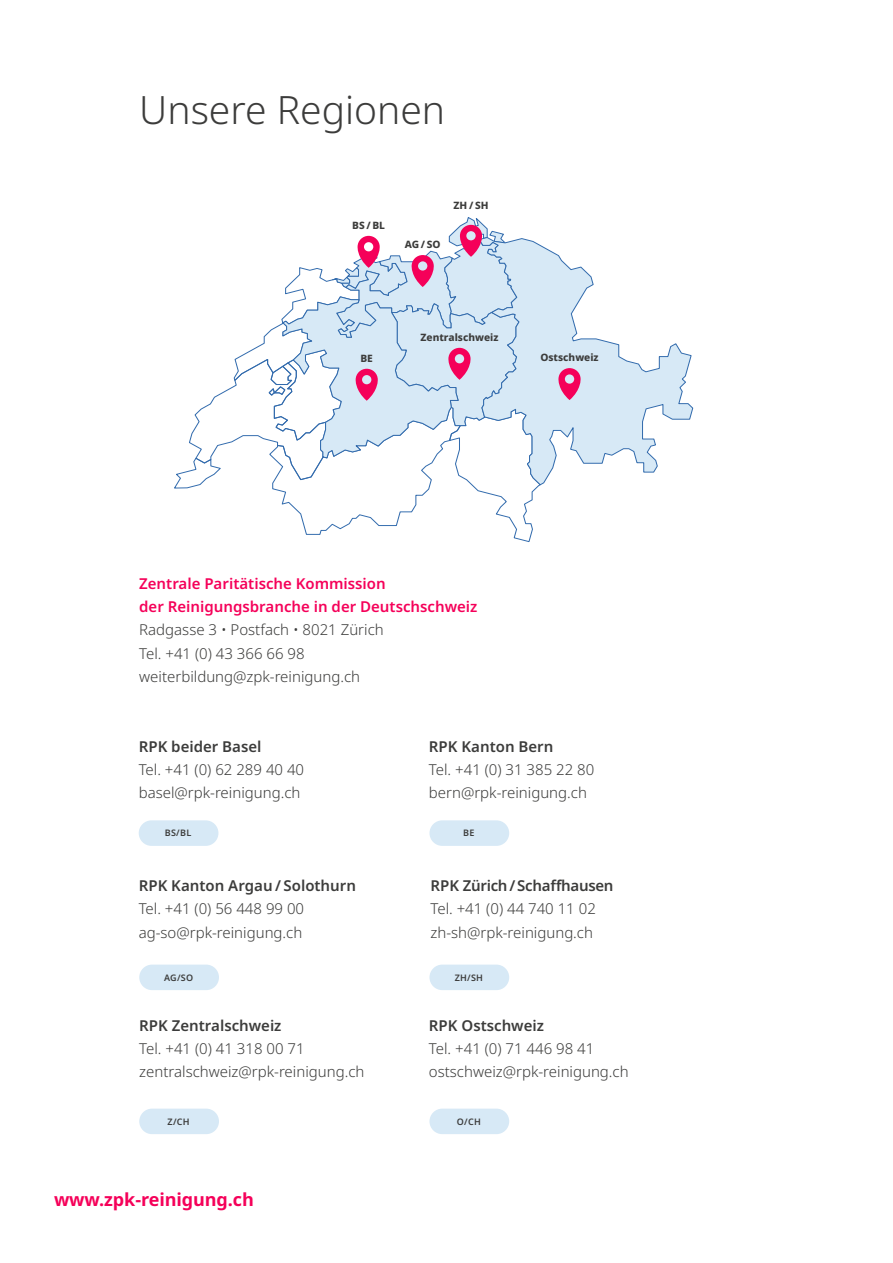
<style>
.page{position:relative;width:893px;height:1263px;background:#fff}
.page>*{position:absolute;margin:0;border:0;box-sizing:border-box;transform-origin:0 0}
.Titel_Light_26_pt{font:300 39px "Noto Sans";color:#3c3c3b}
.TITEL_2nd_Bold_14pt{font:700 18px "Noto Sans";letter-spacing:-.005em;color:#f50059}
.Karte_-_Grau_-_Regul{font:300 15px "Noto Sans";color:#3c3c3b}
.Karte_-_Grau_-_SemiB{font:600 15px "Noto Sans";color:#3c3c3b}
.Karte_-_Pink_-_10_pt{font:600 15px/23.2px "Noto Sans";color:#f50059}
.Karte_-_Grau_-_SemiB-2{font:600 15px "Noto Sans";letter-spacing:-.02em;color:#3c3c3b}
.t1{font:800 10.2px "Noto Sans";color:#3c3c3b}
.Agenda_-_Tabulatoren{font:600 9px "Noto Sans";letter-spacing:.03em;color:#3c3c3b}
</style>
<div class="page">
<div style="left:429px;top:820px;width:80px;height:26px;background:#d7e9f6;border-radius:13px"></div>
<div style="left:139px;top:964px;width:80px;height:26px;background:#d7e9f6;border-radius:13px"></div>
<div style="left:139px;top:820px;width:79px;height:26px;background:#d7e9f6;border-radius:13px"></div>
<div style="left:139px;top:1108px;width:80px;height:26px;background:#d7e9f6;border-radius:13px"></div>
<div style="left:429px;top:964px;width:80px;height:26px;background:#d7e9f6;border-radius:13px"></div>
<div style="left:429px;top:1108px;width:80px;height:26px;background:#d7e9f6;border-radius:13px"></div>
<svg style="left:541px;top:245px;width:152px;height:240px"></svg>
<svg style="left:174px;top:217px;width:367px;height:325px"></svg>
<svg style="left:558px;top:368px;width:23px;height:32px"></svg>
<p class="Titel_Light_26_pt" style="left:139px;top:87px;width:307px">Unsere Regionen</p>
<p class="t1" style="left:352px;top:219px;width:34px">BS / BL</p>
<p class="t1" style="left:405px;top:239px;width:37px">AG / SO</p>
<p class="t1" style="left:453px;top:199px;width:36px">ZH / SH</p>
<p class="t1" style="left:360px;top:352px;width:14px">BE</p>
<p class="t1" style="left:421px;top:331px;width:79px">Zentralschweiz</p>
<p class="t1" style="left:540px;top:352px;width:60px">Ostschweiz</p>
<p class="Karte_-_Pink_-_10_pt" style="left:139px;top:572px;width:340px">Zentrale Paritätische Kommission<br>der Reinigungsbranche in der Deutschschweiz</p>
<p class="Karte_-_Grau_-_Regul" style="left:139px;top:621px;width:246px">Radgasse 3 • Postfach • 8021 Zürich</p>
<p class="Karte_-_Grau_-_Regul" style="left:139px;top:645px;width:167px">Tel. +41 (0) 43 366 66 98</p>
<p class="Karte_-_Grau_-_Regul" style="left:139px;top:668px;width:222px">weiterbildung@zpk-reinigung.ch</p>
<p class="Karte_-_Grau_-_SemiB" style="left:139px;top:738px;width:124px">RPK beider Basel</p>
<p class="Karte_-_Grau_-_Regul" style="left:139px;top:761px;width:167px">Tel. +41 (0) 62 289 40 40</p>
<p class="Karte_-_Grau_-_Regul" style="left:139px;top:784px;width:163px">basel@rpk-reinigung.ch</p>
<p class="Karte_-_Grau_-_SemiB" style="left:429px;top:738px;width:126px">RPK Kanton Bern</p>
<p class="Karte_-_Grau_-_Regul" style="left:429px;top:761px;width:167px">Tel. +41 (0) 31 385 22 80</p>
<p class="Karte_-_Grau_-_Regul" style="left:429px;top:784px;width:159px">bern@rpk-reinigung.ch</p>
<p class="Agenda_-_Tabulatoren" style="left:165px;top:828px;width:28px">BS/BL</p>
<p class="Agenda_-_Tabulatoren" style="left:463px;top:828px;width:13px">BE</p>
<p class="Karte_-_Grau_-_SemiB" style="left:139px;top:877px;width:219px">RPK Kanton Argau / Solothurn</p>
<p class="Karte_-_Grau_-_Regul" style="left:139px;top:900px;width:167px">Tel. +41 (0) 56 448 99 00</p>
<p class="Karte_-_Grau_-_Regul" style="left:139px;top:924px;width:165px">ag-so@rpk-reinigung.ch</p>
<p class="Karte_-_Grau_-_SemiB-2" style="left:430px;top:877px;width:184px">RPK Zürich / Schaffhausen</p>
<p class="Karte_-_Grau_-_Regul" style="left:430px;top:900px;width:167px">Tel. +41 (0) 44 740 11 02</p>
<p class="Karte_-_Grau_-_Regul" style="left:430px;top:924px;width:164px">zh-sh@rpk-reinigung.ch</p>
<p class="Agenda_-_Tabulatoren" style="left:164px;top:972px;width:31px">AG/SO</p>
<p class="Agenda_-_Tabulatoren" style="left:455px;top:972px;width:30px">ZH/SH</p>
<p class="Karte_-_Grau_-_SemiB" style="left:139px;top:1017px;width:144px">RPK Zentralschweiz</p>
<p class="Karte_-_Grau_-_Regul" style="left:139px;top:1040px;width:167px">Tel. +41 (0) 41 318 00 71</p>
<p class="Karte_-_Grau_-_Regul" style="left:139px;top:1063px;width:227px">zentralschweiz@rpk-reinigung.ch</p>
<p class="Karte_-_Grau_-_SemiB" style="left:429px;top:1017px;width:117px">RPK Ostschweiz</p>
<p class="Karte_-_Grau_-_Regul" style="left:429px;top:1040px;width:167px">Tel. +41 (0) 71 446 98 41</p>
<p class="Karte_-_Grau_-_Regul" style="left:429px;top:1063px;width:201px">ostschweiz@rpk-reinigung.ch</p>
<p class="Agenda_-_Tabulatoren" style="left:168px;top:1116px;width:24px">Z/CH</p>
<p class="Agenda_-_Tabulatoren" style="left:457px;top:1116px;width:26px">O/CH</p>
<p class="TITEL_2nd_Bold_14pt" style="left:54px;top:1189px;width:201px">www.zpk-reinigung.ch</p>
</div>
